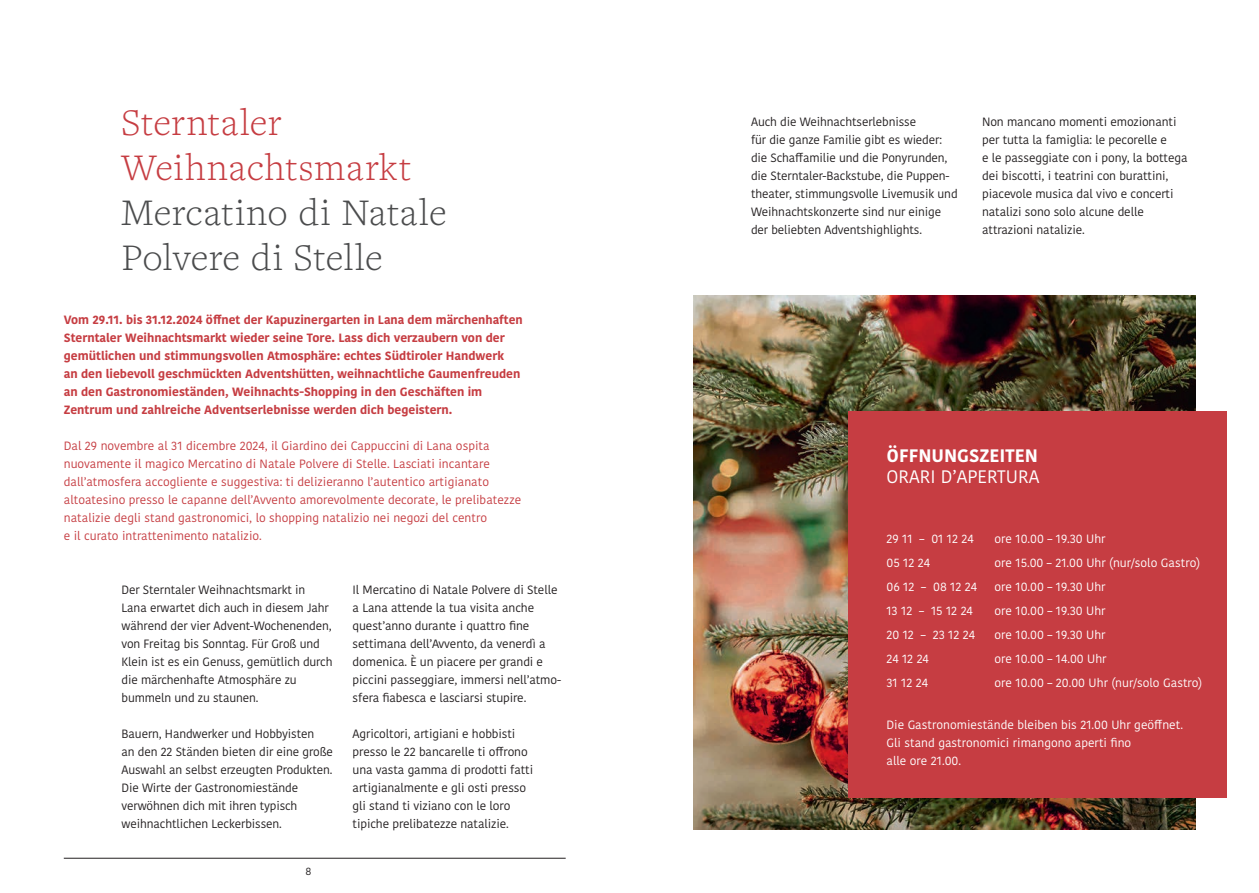
<style>
.page{position:relative;width:1259px;height:893px;background:#fff}
.page>*{position:absolute;margin:0;border:0;box-sizing:border-box;transform-origin:0 0}
.t1{font:300 39px/45px "Freight Text";letter-spacing:.015em;color:#4b4c4d}
.t2{font:300 39px/45px "Freight Text";letter-spacing:.02em;color:#c63d42}
.t3{font:18px "Kohinoor Devanagari";color:#fff}
.t4{font:700 18px "Kohinoor Devanagari";color:#fff}
.t5{font:12px/18px "Kohinoor Devanagari";letter-spacing:-.01em;color:#231f20}
.t6{font:12px/18px "Kohinoor Devanagari";color:#c63d42}
.t7{font:700 12px/18px "Kohinoor Devanagari";color:#c63d42}
.t8{font:12px/18px "Kohinoor Devanagari";color:#fff}
.t9{font:10.5px "Kohinoor Devanagari";color:#231f20}
</style>
<div class="page">
<img style="left:693px;top:296px;width:502px;height:533px">
<div style="left:848px;top:411px;width:379px;height:386px;background:#c63d42"></div>
<hr style="left:64px;top:858px;width:502px;height:1px;background:#231f20">
<h1 class="t2" style="left:122px;top:98px;width:291px">Sterntaler<br>Weihnachtsmarkt</h1>
<h1 class="t1" style="left:122px;top:188px;width:326px">Mercatino di Natale<br>Polvere di Stelle</h1>
<p class="t7" style="left:64px;top:311px;width:460px">Vom 29.11. bis 31.12.2024 öffnet der Kapuzinergarten in Lana dem märchenhaften Sterntaler Weihnachtsmarkt wieder seine Tore. Lass dich verzaubern von der gemütlichen und stimmungsvollen Atmosphäre: echtes Südtiroler Handwerk<br>an den liebevoll geschmückten Adventshütten, weihnachtliche Gaumenfreuden an den Gastronomieständen, Weihnachts-Shopping in den Geschäften im Zentrum und zahlreiche Adventserlebnisse werden dich begeistern.</p>
<p class="t6" style="left:64px;top:437px;width:459px">Dal 29 novembre al 31 dicembre 2024, il Giardino dei Cappuccini di Lana ospita nuovamente il magico Mercatino di Natale Polvere di Stelle. Lasciati incantare dall’atmosfera accogliente e suggestiva: ti delizieranno l’autentico artigianato altoatesino presso le capanne dell’Avvento amorevolmente decorate, le prelibatezze natalizie degli stand gastronomici, lo shopping natalizio nei negozi del centro<br>e il curato intrattenimento natalizio.</p>
<p class="t5" style="left:122px;top:581px;width:212px">Der Sterntaler Weihnachtsmarkt in Lana erwartet dich auch in diesem Jahr während der vier Advent-Wochenenden, von Freitag bis Sonntag. Für Groß und Klein ist es ein Genuss, gemütlich durch die märchenhafte Atmosphäre zu bummeln und zu staunen.</p>
<p class="t5" style="left:122px;top:725px;width:213px">Bauern, Handwerker und Hobbyisten<br>an den 22 Ständen bieten dir eine große Auswahl an selbst erzeugten Produkten.<br>Die Wirte der Gastronomiestände verwöhnen dich mit ihren typisch weihnachtlichen Leckerbissen.</p>
<p class="t9" style="left:305px;top:865px;width:7px">8</p>
<p class="t5" style="left:353px;top:581px;width:210px">Il Mercatino di Natale Polvere di Stelle a Lana attende la tua visita anche quest’anno durante i quattro fine settimana dell’Avvento, da venerdì a domenica. È un piacere per grandi e piccini passeggiare, immersi nell’atmo&shy;sfera fiabesca e lasciarsi stupire.</p>
<p class="t5" style="left:353px;top:725px;width:182px">Agricoltori, artigiani e hobbisti presso le 22 bancarelle ti offrono una vasta gamma di prodotti fatti artigianalmente e gli osti presso gli stand ti viziano con le loro tipiche prelibatezze natalizie.</p>
<p class="t5" style="left:751px;top:113px;width:208px">Auch die Weihnachtserlebnisse<br>für die ganze Familie gibt es wieder: die Schaffamilie und die Ponyrunden, die Sterntaler-Backstube, die Puppen&shy;theater, stimmungsvolle Livemusik und Weihnachtskonzerte sind nur einige der beliebten Adventshighlights.</p>
<p class="t5" style="left:982px;top:113px;width:207px">Non mancano momenti emozionanti per tutta la famiglia: le pecorelle e<br>e le passeggiate con i pony, la bottega dei biscotti, i teatrini con burattini, piacevole musica dal vivo e concerti natalizi sono solo alcune delle attrazioni natalizie.</p>
<h2 class="t4" style="left:886px;top:439px;width:153px">ÖFFNUNGSZEITEN</h2>
<h2 class="t3" style="left:886px;top:467px;width:154px">ORARI D’APERTURA</h2>
<p class="t8" style="left:886px;top:530px;width:89px">29 11 – 01 12 24</p>
<p class="t8" style="left:994px;top:530px;width:113px">ore 10.00 – 19.30 Uhr</p>
<p class="t8" style="left:886px;top:554px;width:45px">05 12 24</p>
<p class="t8" style="left:994px;top:554px;width:207px">ore 15.00 – 21.00 Uhr (nur/solo Gastro)</p>
<p class="t8" style="left:886px;top:578px;width:92px">06 12 – 08 12 24</p>
<p class="t8" style="left:994px;top:578px;width:113px">ore 10.00 – 19.30 Uhr</p>
<p class="t8" style="left:886px;top:602px;width:88px">13 12 – 15 12 24</p>
<p class="t8" style="left:994px;top:602px;width:113px">ore 10.00 – 19.30 Uhr</p>
<p class="t8" style="left:886px;top:626px;width:90px">20 12 – 23 12 24</p>
<p class="t8" style="left:994px;top:626px;width:113px">ore 10.00 – 19.30 Uhr</p>
<p class="t8" style="left:886px;top:650px;width:44px">24 12 24</p>
<p class="t8" style="left:994px;top:650px;width:114px">ore 10.00 – 14.00 Uhr</p>
<p class="t8" style="left:886px;top:674px;width:43px">31 12 24</p>
<p class="t8" style="left:994px;top:674px;width:209px">ore 10.00 – 20.00 Uhr (nur/solo Gastro)</p>
<p class="t8" style="left:886px;top:716px;width:298px">Die Gastronomiestände bleiben bis 21.00 Uhr geöffnet.<br>Gli stand gastronomici rimangono aperti fino<br>alle ore 21.00.</p>
</div>
